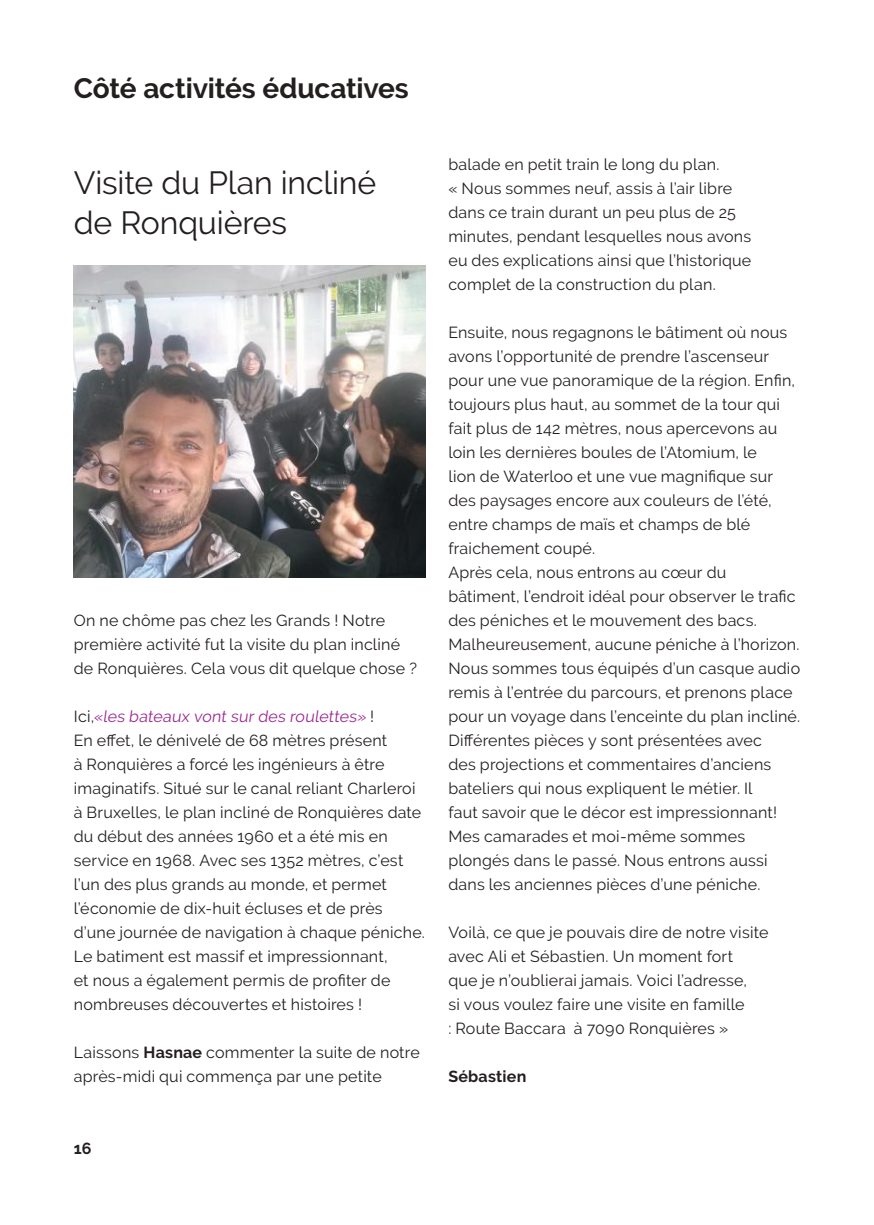
<style>
.page{position:relative;width:874px;height:1225px;background:#fff}
.page>*{position:absolute;margin:0;border:0;box-sizing:border-box;transform-origin:0 0}
.t1{font:32px/40px "Raleway";letter-spacing:-.005em;color:#241f1f}
.t2{font:700 28px "Raleway";letter-spacing:-.005em;color:#241f1f}
.t3{font:16px/24px "Raleway";letter-spacing:.015em;color:#241f1f}
.t4{font:700 16px "Raleway";letter-spacing:.015em;color:#241f1f}
.s1{color:#9b248f}
.s2{font-weight:700}
</style>
<div class="page">
<img style="left:74px;top:266px;width:351px;height:312px">
<h2 class="t2" style="left:74px;top:72px;width:336px">Côté activités éducatives</h2>
<h1 class="t1" style="left:74px;top:162px;width:304px">Visite du Plan incliné de Ronquières</h1>
<p class="t3" style="left:74px;top:608px;width:344px">On ne chôme pas chez les Grands ! Notre première activité fut la visite du plan incliné de Ronquières. Cela vous dit quelque chose ?</p>
<p class="t3" style="left:74px;top:704px;width:352px">I c i ,<span class="s1">«les bateaux vont sur des roulettes»</span> !<br>En effet, le dénivelé de 68 mètres présent<br>à Ronquières a forcé les ingénieurs à être imaginatifs. Situé sur le canal reliant Charleroi à Bruxelles, le plan incliné de Ronquières date du début des années 1960 et a été mis en service en 1968. Avec ses 1352 mètres, c’est l’un des plus grands au monde, et permet l’économie de dix-huit écluses et de près d’une journée de navigation à chaque péniche.<br>Le batiment est massif et impressionnant,<br>et nous a également permis de profiter de nombreuses découvertes et histoires !</p>
<p class="t3" style="left:74px;top:1040px;width:347px">Laissons <span class="s2">Hasnae</span> commenter la suite de notre après-midi qui commença par une petite</p>
<p class="t4" style="left:74px;top:1139px;width:19px">16</p>
<p class="t3" style="left:448px;top:152px;width:304px">balade en petit train le long du plan.<br>« Nous sommes neuf, assis à l’air libre dans ce train durant un peu plus de 25 minutes, pendant lesquelles nous avons eu des explications ainsi que l’historique complet de la construction du plan.</p>
<p class="t3" style="left:448px;top:320px;width:353px">Ensuite, nous regagnons le bâtiment où nous avons l’opportunité de prendre l’ascenseur pour une vue panoramique de la région. Enfin, toujours plus haut, au sommet de la tour qui fait plus de 142 mètres, nous apercevons au loin les dernières boules de l’Atomium, le<br>lion de Waterloo et une vue magnifique sur des paysages encore aux couleurs de l’été, entre champs de maïs et champs de blé fraichement coupé.<br>Après cela, nous entrons au cœur du bâtiment, l’endroit idéal pour observer le trafic des péniches et le mouvement des bacs.<br>Malheureusement, aucune péniche à l’horizon.<br>Nous sommes tous équipés d’un casque audio remis à l’entrée du parcours, et prenons place pour un voyage dans l’enceinte du plan incliné.<br>Différentes pièces y sont présentées avec<br>des projections et commentaires d’anciens bateliers qui nous expliquent le métier. Il<br>faut savoir que le décor est impressionnant!<br>Mes camarades et moi-même sommes plongés dans le passé. Nous entrons aussi dans les anciennes pièces d’une péniche.</p>
<p class="t3" style="left:448px;top:920px;width:321px">Voilà, ce que je pouvais dire de notre visite avec Ali et Sébastien. Un moment fort<br>que je n’oublierai jamais. Voici l’adresse,<br>si vous voulez faire une visite en famille<br>: Route Baccara à 7090 Ronquières »</p>
<p class="t4" style="left:448px;top:1067px;width:80px">Sébastien</p>
</div>
